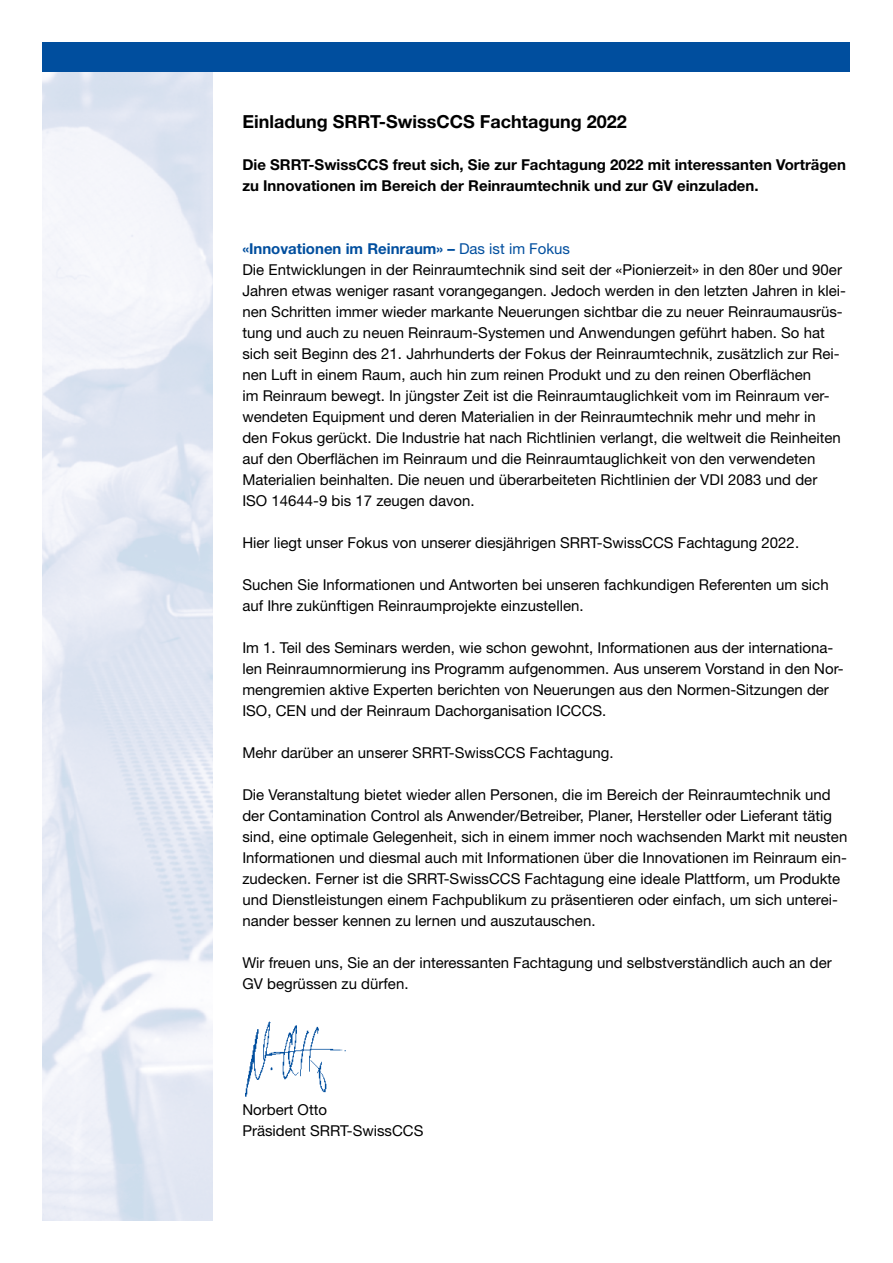
<style>
.page{position:relative;width:893px;height:1263px;background:#fff}
.page>*{position:absolute;margin:0;border:0;box-sizing:border-box;transform-origin:0 0}
.t1{font:700 18px "Helvetica Neue LT Std";color:#000}
.t2{font:15px/21px "Helvetica Neue LT Std";color:#000}
.t3{font:700 15px/21px "Helvetica Neue LT Std";color:#000}
.s1{font-weight:700;color:#004e9e}
.s2{color:#004e9e}
</style>
<div class="page">
<div style="left:43px;top:43px;width:807px;height:29px;background:#004e9e"></div>
<img style="left:245px;top:1021px;width:101px;height:76px">
<p class="t1" style="left:242px;top:110px;width:386px">Einladung SRRT-SwissCCS Fachtagung 2022</p>
<p class="t3" style="left:242px;top:153px;width:605px">Die SRRT-SwissCCS freut sich, Sie zur Fachtagung 2022 mit interessanten Vorträgen zu Innovationen im Bereich der Reinraumtechnik und zur GV einzuladen.</p>
<p class="t2" style="left:242px;top:238px;width:605px"><span class="s1">«Innovationen im Reinraum» –</span> <span class="s2">Das ist im Fokus<br></span>Die Entwicklungen in der Reinraumtechnik sind seit der «Pionierzeit» in den 80er und 90er Jahren etwas weniger rasant vorangegangen. Jedoch werden in den letzten Jahren in klei&shy;nen Schritten immer wieder markante Neuerungen sichtbar die zu neuer Reinraumausrüs&shy;tung und auch zu neuen Reinraum-Systemen und Anwendungen geführt haben. So hat sich seit Beginn des 21. Jahrhunderts der Fokus der Reinraumtechnik, zusätzlich zur Rei&shy;nen Luft in einem Raum, auch hin zum reinen Produkt und zu den reinen Oberflächen<br>im Reinraum bewegt. In jüngster Zeit ist die Reinraumtauglichkeit vom im Reinraum ver&shy;wendeten Equipment und deren Materialien in der Reinraumtechnik mehr und mehr in<br>den Fokus gerückt. Die Industrie hat nach Richtlinien verlangt, die weltweit die Reinheiten auf den Oberflächen im Reinraum und die Reinraumtauglichkeit von den verwendeten Materialien beinhalten. Die neuen und überarbeiteten Richtlinien der VDI 2083 und der<br>ISO 14644-9 bis 17 zeugen davon.</p>
<p class="t2" style="left:242px;top:532px;width:558px">Hier liegt unser Fokus von unserer diesjährigen SRRT-SwissCCS Fachtagung 2022.</p>
<p class="t2" style="left:242px;top:574px;width:588px">Suchen Sie Informationen und Antworten bei unseren fachkundigen Referenten um sich auf Ihre zukünftigen Reinraumprojekte einzustellen.</p>
<p class="t2" style="left:242px;top:637px;width:603px">Im 1. Teil des Seminars werden, wie schon gewohnt, Informationen aus der internationa&shy;len Reinraumnormierung ins Programm aufgenommen. Aus unserem Vorstand in den Nor&shy;mengremien aktive Experten berichten von Neuerungen aus den Normen-Sitzungen der ISO, CEN und der Reinraum Dachorganisation ICCCS.</p>
<p class="t2" style="left:242px;top:742px;width:373px">Mehr darüber an unserer SRRT-SwissCCS Fachtagung.</p>
<p class="t2" style="left:242px;top:784px;width:606px">Die Veranstaltung bietet wieder allen Personen, die im Bereich der Reinraumtechnik und der Contamination Control als Anwender/Betreiber, Planer, Hersteller oder Lieferant tätig sind, eine optimale Gelegenheit, sich in einem immer noch wachsenden Markt mit neusten Informationen und diesmal auch mit Informationen über die Innovationen im Reinraum ein&shy;zudecken. Ferner ist die SRRT-SwissCCS Fachtagung eine ideale Plattform, um Produkte und Dienstleistungen einem Fachpublikum zu präsentieren oder einfach, um sich unterei&shy;nander besser kennen zu lernen und auszutauschen.</p>
<p class="t2" style="left:242px;top:952px;width:591px">Wir freuen uns, Sie an der interessanten Fachtagung und selbstverständlich auch an der<br>GV begrüssen zu dürfen.</p>
<p class="t2" style="left:242px;top:1099px;width:183px">Norbert Otto<br>Präsident SRRT-SwissCCS</p>
</div>
